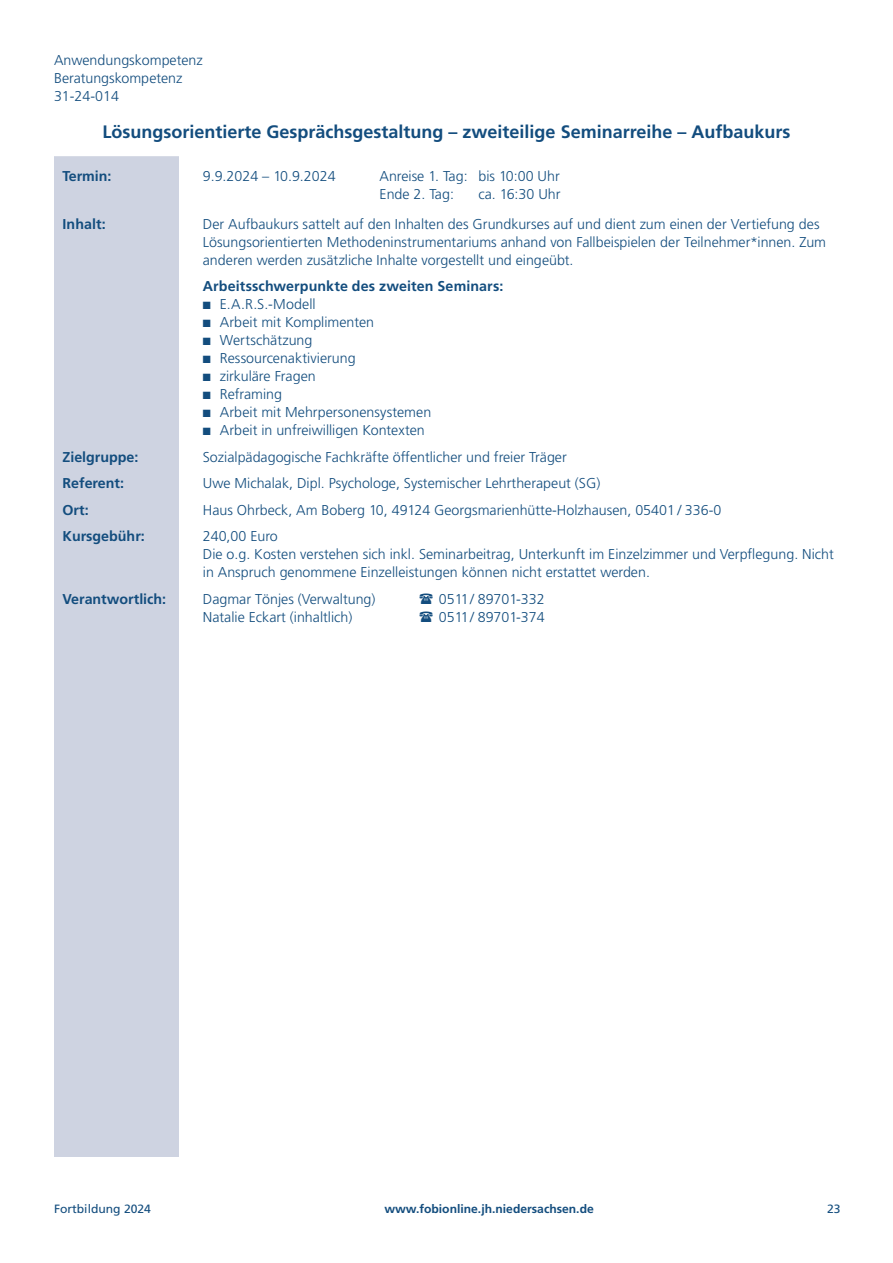
<style>
.page{position:relative;width:893px;height:1263px;background:#fff}
.page>*{position:absolute;margin:0;border:0;box-sizing:border-box;transform-origin:0 0}
.Thema{font:700 18px "Frutiger";color:#134d7e}
.Inhalt{font:300 14.25px/18px "Frutiger";color:#134d7e}
.Kursgebühr{font:300 14.25px/18px "Frutiger";color:#134d7e}
.Verantwortlich{font:300 14.25px "Frutiger";color:#134d7e}
.Ort{font:300 14.25px "Frutiger";color:#134d7e}
.Termin{font:300 14.25px/18px "Frutiger";color:#134d7e}
.Referenten{font:300 14.25px "Frutiger";color:#134d7e}
.Zielgruppe{font:300 14.25px "Frutiger";color:#134d7e}
.Inhalt-2{font:700 14.25px "Frutiger";letter-spacing:.005em;color:#134d7e}
.Kapitel{font:300 14.25px "Frutiger";color:#134d7e}
.Kategorie{font:300 14.25px "Frutiger";color:#134d7e}
.Verantwortlich-2{font:700 14.25px "Frutiger";color:#134d7e}
.Zielgruppe-2{font:700 14.25px "Frutiger";color:#134d7e}
.Kursgebühr-2{font:700 14.25px "Frutiger";color:#134d7e}
.Kurs-Nr{font:300 14.25px "Frutiger";color:#134d7e}
.Referenten-2{font:700 14.25px "Frutiger";color:#134d7e}
.Termin-2{font:700 14.25px "Frutiger";color:#134d7e}
.Ort-2{font:700 14.25px "Frutiger";color:#134d7e}
.t1{font:700 12px "Frutiger";color:#134d7e}
.t2{font:12px "Frutiger";color:#134d7e}
</style>
<div class="page">
<div style="left:54px;top:147px;width:125px;height:1010px;background:#ced3e1"></div>
<div style="left:54px;top:108px;width:785px;height:48px;background:#fff"></div>
<p class="Kapitel" style="left:54px;top:52px;width:150px">Anwendungskompetenz</p>
<p class="Kategorie" style="left:54px;top:70px;width:130px">Beratungskompetenz</p>
<p class="Kurs-Nr" style="left:54px;top:88px;width:66px">31-24-014</p>
<p class="Thema" style="left:103px;top:121px;width:689px">Lösungsorientierte Gesprächsgestaltung – zweiteilige Seminarreihe – Aufbaukurs</p>
<p class="Termin-2" style="left:63px;top:168px;width:51px">Termin:</p>
<p class="Termin" style="left:203px;top:167px;width:134px">9.9.2024 – 10.9.2024</p>
<p class="Termin" style="left:380px;top:167px;width:182px">Anreise 1. Tag: bis 10:00 Uhr<br>Ende 2. Tag:</p>
<p class="Termin" style="left:478px;top:185px;width:84px">ca. 16:30 Uhr</p>
<p class="Inhalt-2" style="left:63px;top:215px;width:45px">Inhalt:</p>
<p class="Inhalt" style="left:203px;top:215px;width:625px">Der Aufbaukurs sattelt auf den Inhalten des Grundkurses auf und dient zum einen der Vertiefung des<br>Lösungsorientierten Methodeninstrumentariums anhand von Fallbeispielen der Teilnehmer*innen. Zum anderen werden zusätzliche Inhalte vorgestellt und eingeübt.</p>
<p class="Inhalt-2" style="left:203px;top:278px;width:302px">Arbeitsschwerpunkte des zweiten Seminars:</p>
<p class="Inhalt" style="left:203px;top:295px;width:114px">■ E.A.R.S.-Modell</p>
<p class="Inhalt" style="left:203px;top:313px;width:173px">■ Arbeit mit Komplimenten</p>
<p class="Inhalt" style="left:203px;top:331px;width:111px">■ Wertschätzung</p>
<p class="Inhalt" style="left:203px;top:349px;width:154px">■ Ressourcenaktivierung</p>
<p class="Inhalt" style="left:203px;top:367px;width:115px">■ zirkuläre Fragen</p>
<p class="Inhalt" style="left:203px;top:385px;width:81px">■ Reframing</p>
<p class="Inhalt" style="left:203px;top:403px;width:230px">■ Arbeit mit Mehrpersonensystemen</p>
<p class="Inhalt" style="left:203px;top:421px;width:224px">■ Arbeit in unfreiwilligen Kontexten</p>
<p class="Zielgruppe-2" style="left:63px;top:448px;width:78px">Zielgruppe:</p>
<p class="Zielgruppe" style="left:203px;top:449px;width:365px">Sozialpädagogische Fachkräfte öffentlicher und freier Träger</p>
<p class="Referenten-2" style="left:63px;top:475px;width:63px">Referent:</p>
<p class="Referenten" style="left:203px;top:475px;width:399px">Uwe Michalak, Dipl. Psychologe, Systemischer Lehrtherapeut (SG)</p>
<p class="Ort-2" style="left:63px;top:501px;width:28px">Ort:</p>
<p class="Ort" style="left:203px;top:502px;width:520px">Haus Ohrbeck, Am Boberg 10, 49124 Georgsmarienhütte-Holzhausen, 05401 / 336-0</p>
<p class="Kursgebühr-2" style="left:63px;top:528px;width:84px">Kursgebühr:</p>
<p class="Kursgebühr" style="left:203px;top:527px;width:633px">240,00 Euro<br>Die o.g. Kosten verstehen sich inkl. Seminarbeitrag, Unterkunft im Einzelzimmer und Verpflegung. Nicht in Anspruch genommene Einzelleistungen können nicht erstattet werden.</p>
<p class="Verantwortlich-2" style="left:63px;top:590px;width:105px">Verantwortlich:</p>
<p class="Verantwortlich" style="left:203px;top:591px;width:174px">Dagmar Tönjes (Verwaltung)</p>
<p class="Verantwortlich" style="left:439px;top:591px;width:107px">0511/ 89701-332</p>
<p class="Verantwortlich" style="left:203px;top:609px;width:151px">Natalie Eckart (inhaltlich)</p>
<p class="Verantwortlich" style="left:439px;top:609px;width:107px">0511/ 89701-374</p>
<p class="t2" style="left:54px;top:1202px;width:98px">Fortbildung 2024</p>
<p class="t1" style="left:384px;top:1202px;width:211px">www.fobionline.jh.niedersachsen.de</p>
<p class="t2" style="left:827px;top:1202px;width:15px">23</p>
</div>
